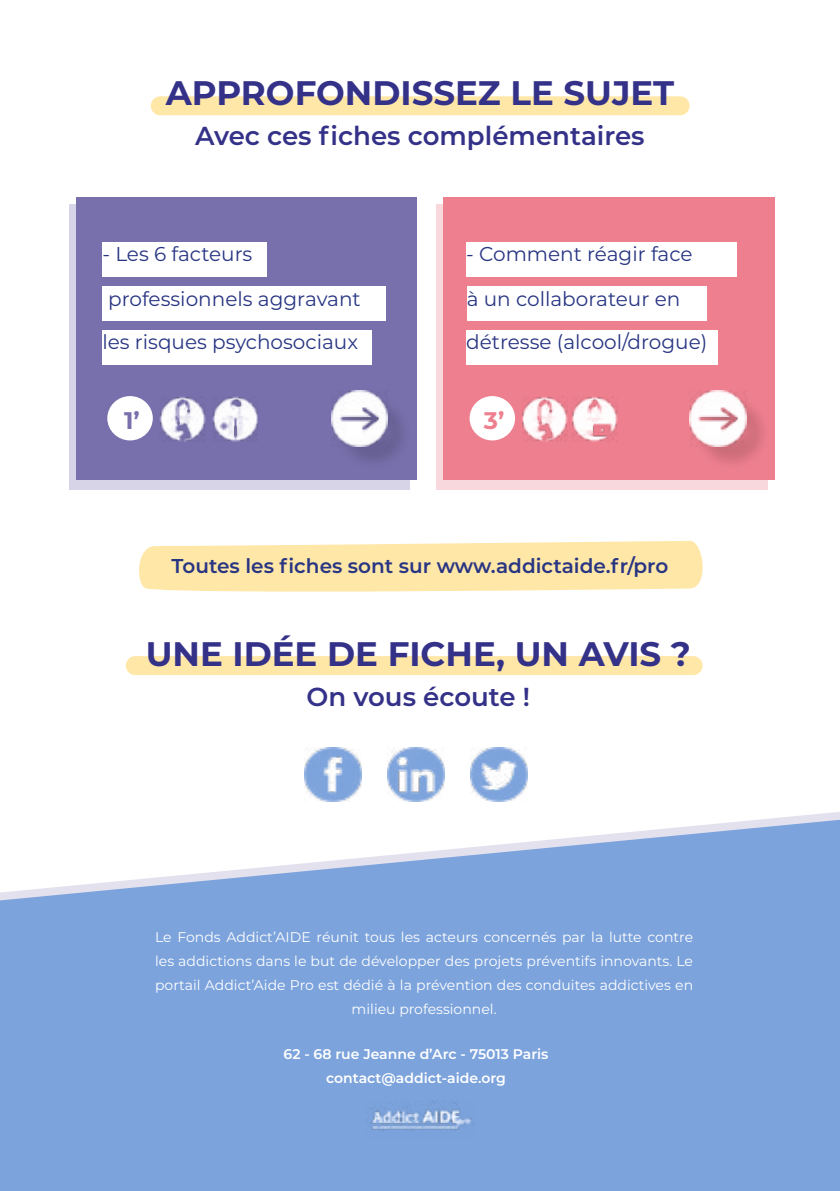
<style>
.page{position:relative;width:840px;height:1191px;background:#fff}
.page>*{position:absolute;margin:0;border:0;box-sizing:border-box;transform-origin:0 0}
.t1{font:700 34px "Montserrat";color:#343188}
.t2{font:600 26px "Montserrat";color:#343188}
.t3{font:700 24px "Montserrat";color:#7870ac}
.t4{font:700 24px "Montserrat";color:#ee7f8f}
.t5{font:20px/43.4px "Montserrat";color:#283583}
.t6{font:600 20px "Montserrat";color:#283583}
.t7{font:14px/24px "Montserrat";color:#fff;text-align:center}
.t8{font:600 14px/24px "Montserrat";color:#fff;text-align:center}
</style>
<div class="page">
<div style="left:151px;top:96px;width:538px;height:19px;background:#ffe7a7;border-radius:9px"></div>
<div style="left:126px;top:656px;width:576px;height:19px;background:#ffe7a7;border-radius:9px"></div>
<div style="left:435px;top:204px;width:331px;height:285px;background:#f9d8dd"></div>
<div style="left:69px;top:204px;width:340px;height:285px;background:#d6d4e6"></div>
<svg style="left:139px;top:541px;width:564px;height:51px;background:#ffe9ae"></svg>
<svg style="left:0;top:819px;width:839px;height:372px;background:#8aacdf"></svg>
<div style="left:76px;top:197px;width:340px;height:283px;background:#7870ac"></div>
<div style="left:443px;top:197px;width:330px;height:283px;background:#ee7f8f"></div>
<img style="left:365px;top:1100px;width:109px;height:38px">
<img style="left:304px;top:748px;width:57px;height:53px">
<img style="left:387px;top:748px;width:57px;height:53px">
<img style="left:470px;top:748px;width:57px;height:53px">
<div style="left:334px;top:393px;width:78px;height:78px;background:#000;opacity:.15"></div>
<img style="left:331px;top:390px;width:56px;height:56px">
<div style="left:692px;top:393px;width:78px;height:78px;background:#000;opacity:.15"></div>
<img style="left:689px;top:390px;width:56px;height:56px">
<div style="left:102px;top:242px;width:164px;height:34px;background:#fff"></div>
<div style="left:103px;top:286px;width:283px;height:35px;background:#fff"></div>
<div style="left:102px;top:330px;width:269px;height:34px;background:#fff"></div>
<div style="left:466px;top:242px;width:270px;height:34px;background:#fff"></div>
<div style="left:466px;top:286px;width:240px;height:35px;background:#fff"></div>
<div style="left:466px;top:330px;width:251px;height:34px;background:#fff"></div>
<div style="left:107px;top:396px;width:46px;height:44px;background:#fff;border-radius:50%"></div>
<img style="left:160px;top:396px;width:45px;height:46px">
<div style="left:469px;top:396px;width:46px;height:44px;background:#fff;border-radius:50%"></div>
<img style="left:522px;top:396px;width:45px;height:46px">
<img style="left:212px;top:396px;width:46px;height:46px">
<img style="left:571px;top:396px;width:46px;height:46px">
<h1 class="t1" style="left:166px;top:74px;width:510px">APPROFONDISSEZ LE SUJET</h1>
<h2 class="t2" style="left:195px;top:123px;width:450px">Avec ces fiches complémentaires</h2>
<h3 class="t5" style="left:102px;top:233px;width:151px">- Les 6 facteurs</h3>
<h3 class="t5" style="left:102px;top:278px;width:260px">professionnels aggravant les risques psychosociaux</h3>
<h3 class="t5" style="left:466px;top:233px;width:228px">- Comment réagir face</h3>
<h3 class="t5" style="left:466px;top:278px;width:242px">à un collaborateur en détresse (alcool/drogue)</h3>
<h3 class="t3" style="left:124px;top:407px;width:17px">1’</h3>
<h3 class="t4" style="left:483px;top:407px;width:22px">3’</h3>
<h3 class="t6" style="left:171px;top:556px;width:498px">Toutes les fiches sont sur www.addictaide.fr/pro</h3>
<h1 class="t1" style="left:146px;top:635px;width:546px">UNE IDÉE DE FICHE, UN AVIS ?</h1>
<h2 class="t2" style="left:306px;top:683px;width:225px">On vous écoute !</h2>
<p class="t7" style="left:155px;top:925px;width:539px">Le Fonds Addict’AIDE réunit tous les acteurs concernés par la lutte contre les addictions dans le but de développer des projets préventifs innovants. Le portail Addict’Aide Pro est dédié à la prévention des conduites addictives en milieu professionnel.</p>
<p class="t8" style="left:283px;top:1042px;width:266px">62 - 68 rue Jeanne d’Arc - 75013 Paris contact@addict-aide.org</p>
</div>
